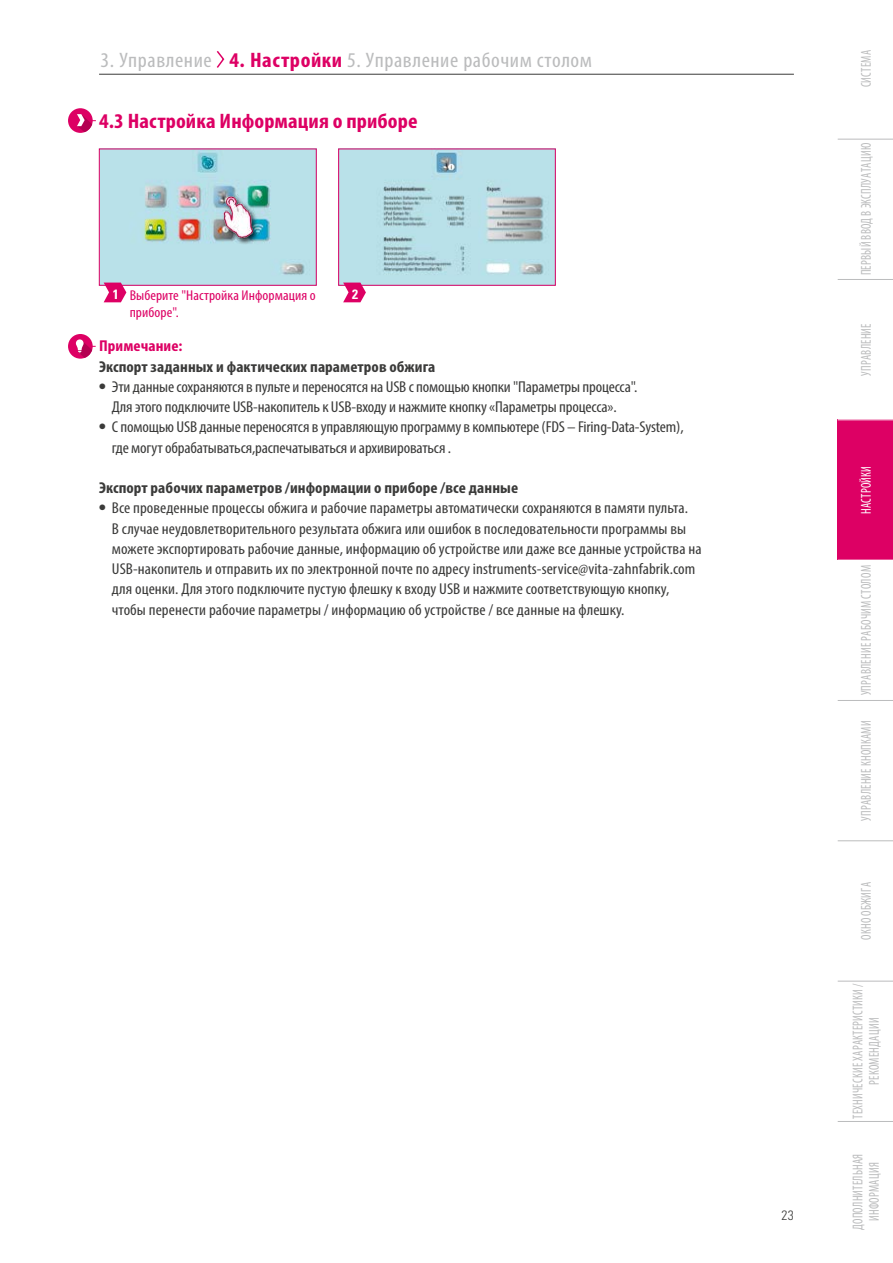
<style>
.page{position:relative;width:893px;height:1263px;background:#fff}
.page>*{position:absolute;margin:0;border:0;box-sizing:border-box;transform-origin:0 0}
.t1{font:condensed 21px "Myriad Pro";letter-spacing:.025em;color:#bbbcbd;scale:1.08 1}
.t2{font:700 condensed 21px "Myriad Pro";letter-spacing:.005em;color:#dd0064;scale:1.08 1}
.t3{font:condensed 15.75px/20.2px "Myriad Pro";color:#3b3b3a;scale:1.08 1}
.t4{font:700 condensed 15.75px "Myriad Pro";letter-spacing:.005em;color:#3b3b3a;scale:1.08 1}
.t5{font:700 condensed 15.75px "Myriad Pro";letter-spacing:.005em;color:#dd0064;scale:1.08 1}
.t6{font:condensed 14.25px/16.5px "Myriad Pro";letter-spacing:.02em;color:#bbbcbd;text-align:center;scale:.85 1}
.t7{font:condensed 14.25px/17.2px "Myriad Pro";letter-spacing:.005em;color:#dd0064;scale:1.08 1}
.t8{font:condensed 14.25px "Myriad Pro";letter-spacing:.02em;color:#fff;scale:.85 1}
.t9{font:300 condensed 13.5px "Univers LT Std";color:#3b3b3a}
.t10{font:700 condensed 13.5px "Univers LT Std";color:#fff}
.s1{font-weight:700;color:#dd0064}
.s2{font-family:"Univers LT Std";font-weight:700;font-size:13.5px;color:#fff}
.s3{font-family:"Univers LT Std";font-weight:700}
</style>
<div class="page">
<svg style="left:216px;top:51px;width:9px;height:17px"></svg>
<hr style="left:99px;top:74px;width:695px;height:1px;background:#3b3b3a">
<img style="left:340px;top:151px;width:214px;height:132px">
<div style="left:338px;top:149px;width:218px;height:136px;border:1px solid #dd0064"></div>
<img style="left:101px;top:151px;width:213px;height:132px">
<svg style="left:343px;top:283px;width:23px;height:19px"></svg>
<div style="left:68px;top:108px;width:25px;height:25px;background:#dd0064;border-radius:50%"></div>
<svg style="left:77px;top:114px;width:19px;height:18px"></svg>
<div style="left:68px;top:334px;width:25px;height:25px;background:#dd0064;border-radius:50%"></div>
<svg style="left:76px;top:339px;width:20px;height:19px"></svg>
<div style="left:222px;top:195px;width:37px;height:50px;background:#000;opacity:.75"></div>
<img style="left:215px;top:194px;width:46px;height:46px">
<svg style="left:104px;top:283px;width:22px;height:19px"></svg>
<div style="left:838px;top:420px;width:55px;height:140px;background:#dd0064"></div>
<hr style="left:838px;top:279px;width:55px;height:1px;background:#bbbcbd">
<hr style="left:838px;top:139px;width:55px;height:1px;background:#bbbcbd">
<hr style="left:838px;top:1121px;width:55px;height:1px;background:#bbbcbd">
<hr style="left:838px;top:981px;width:55px;height:1px;background:#bbbcbd">
<hr style="left:838px;top:840px;width:55px;height:1px;background:#bbbcbd">
<hr style="left:838px;top:700px;width:55px;height:1px;background:#bbbcbd">
<h1 class="t1" style="left:101px;top:47px;width:457px">3. Управление <span class="s1">4. Настройки</span> 5. Управление рабочим столом</h1>
<h1 class="t2" style="left:99px;top:110px;width:296px">4.3 Настройка Информация о приборе</h1>
<p class="t7" style="left:130px;top:286px;width:174px;text-indent:-17px"><span class="s2">1</span> Выберите "Настройка Информация о приборе".</p>
<p class="t10" style="left:352px;top:286px;width:7px">2</p>
<p class="t5" style="left:99px;top:337px;width:79px">Примечание:</p>
<p class="t4" style="left:99px;top:358px;width:313px">Экспорт заданных и фактических параметров обжига</p>
<p class="t3" style="left:99px;top:376px;width:500px;text-align:center"><span class="s3">•</span> Эти данные сохраняются в пульте и переносятся на USB с помощью кнопки "Параметры процесса".<br>Для этого подключите USB-накопитель к USB-входу и нажмите кнопку «Параметры процесса».</p>
<p class="t3" style="left:112px;top:417px;width:531px;text-indent:-13px"><span class="s3">•</span> С помощью USB данные переносятся в управляющую программу в компьютере (FDS – Firing-Data-System), где могут обрабатываться,распечатываться и архивироваться .</p>
<p class="t4" style="left:99px;top:479px;width:389px">Экспорт рабочих параметров /информации о приборе /все данные</p>
<p class="t3" style="left:112px;top:498px;width:547px;text-indent:-13px"><span class="s3">•</span> Все проведенные процессы обжига и рабочие параметры автоматически сохраняются в памяти пульта.<br>В случае неудовлетворительного результата обжига или ошибок в последовательности программы вы можете экспортировать рабочие данные, информацию об устройстве или даже все данные устройства на USB-накопитель и отправить их по электронной почте по адресу instruments-service@vita-zahnfabrik.com для оценки. Для этого подключите пустую флешку к входу USB и нажмите соответствующую кнопку, чтобы перенести рабочие параметры / информацию об устройстве / все данные на флешку.</p>
<p class="t9" style="left:782px;top:1206px;width:14px">23</p>
<p class="t6" style="left:857px;top:87px;width:45px;rotate:-90deg">СИСТЕМА</p>
<p class="t6" style="left:857px;top:275px;width:157px;rotate:-90deg">ПЕРВЫЙ ВВОД В ЭКСПЛУАТАЦИЮ</p>
<p class="t6" style="left:857px;top:376px;width:63px;rotate:-90deg">УПРАВЛЕНИЕ</p>
<p class="t8" style="left:857px;top:514px;width:58px;rotate:-90deg">НАСТРОЙКИ</p>
<p class="t6" style="left:857px;top:695px;width:155px;rotate:-90deg">УПРАВЛЕНИЕ РАБОЧИМ СТОЛОМ</p>
<p class="t6" style="left:857px;top:821px;width:120px;rotate:-90deg">УПРАВЛЕНИЕ КНОПКАМИ</p>
<p class="t6" style="left:857px;top:940px;width:70px;rotate:-90deg">ОКНО ОБЖИГА</p>
<p class="t6" style="left:849px;top:1119px;width:160px;rotate:-90deg">ТЕХНИЧЕСКИЕ ХАРАКТЕРИСТИКИ /<br>РЕКОМЕНДАЦИИ</p>
<p class="t6" style="left:849px;top:1230px;width:91px;rotate:-90deg">ДОПОЛНИТЕЛЬНАЯ<br>ИНФОРМАЦИЯ</p>
</div>
